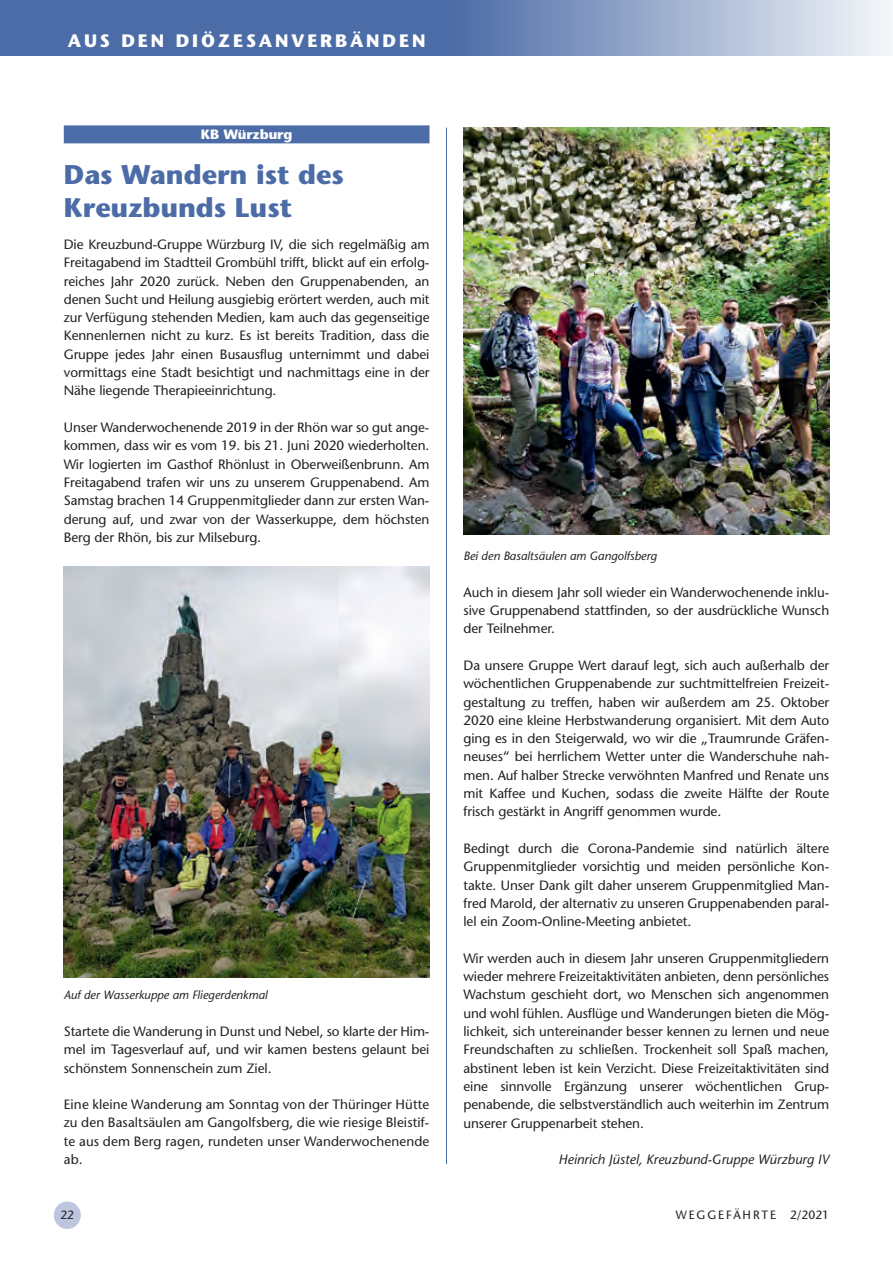
<style>
.page{position:relative;width:893px;height:1263px;background:#fff}
.page>*{position:absolute;margin:0;border:0;box-sizing:border-box;transform-origin:0 0}
.DV_Headline{font:700 27px/32.4px "ITC Stone Sans Pro";color:#4c6ca7}
.t1{font:700 18px "ITC Stone Sans Pro";letter-spacing:.16em;color:#fff}
._04_Grundschrift_ohn{font:500 13.5px/18.3px "Stone Sans Std";letter-spacing:-.005em;color:#231f20;text-align:justify}
._06_Quelle{font:italic 500 13.5px "Stone Sans Std";color:#231f20}
.DV{font:700 13.5px "ITC Stone Sans Pro";letter-spacing:-.005em;color:#fff}
._05_Bildunterschrift{font:italic 500 12px "Stone Sans Std";color:#231f20}
.t2{font:500 12px "Stone Sans Std";letter-spacing:.16em;color:#231f20}
</style>
<div class="page">
<div style="left:54px;top:1201px;width:27px;height:28px;background:#bdc5df;border-radius:50%"></div>
<svg style="left:0;top:0;width:889px;height:56px;background:#758dbb"></svg>
<hr style="left:446px;top:128px;width:1px;height:1036px;background:#4c6ca7">
<div style="left:64px;top:125px;width:365px;height:18px;background:#4c6ca7"></div>
<img style="left:463px;top:128px;width:366px;height:406px">
<img style="left:64px;top:567px;width:365px;height:411px">
<h2 class="t1" style="left:68px;top:30px;width:359px">AUS DEN DIÖZESANVERBÄNDEN</h2>
<p class="DV" style="left:201px;top:126px;width:93px">KB Würzburg</p>
<p class="DV_Headline" style="left:64px;top:159px;width:282px">Das Wandern ist des<br>Kreuzbunds Lust</p>
<p class="_04_Grundschrift_ohn" style="left:64px;top:235px;width:367px">Die Kreuzbund-Gruppe Würzburg IV, die sich regelmäßig am Freitagabend im Stadtteil Grombühl trifft, blickt auf ein erfolg&shy;reiches Jahr 2020 zurück. Neben den Gruppenabenden, an denen Sucht und Heilung ausgiebig erörtert werden, auch mit zur Verfügung stehenden Medien, kam auch das gegenseitige Kennenlernen nicht zu kurz. Es ist bereits Tradition, dass die Gruppe jedes Jahr einen Busausflug unternimmt und dabei vormittags eine Stadt besichtigt und nachmittags eine in der Nähe liegende Therapieeinrichtung.</p>
<p class="_04_Grundschrift_ohn" style="left:64px;top:418px;width:367px">Unser Wanderwochenende 2019 in der Rhön war so gut ange&shy;kommen, dass wir es vom 19. bis 21. Juni 2020 wiederholten.<br>Wir logierten im Gasthof Rhönlust in Oberweißenbrunn. Am Freitagabend trafen wir uns zu unserem Gruppenabend. Am Samstag brachen 14 Gruppenmitglieder dann zur ersten Wan&shy;derung auf, und zwar von der Wasserkuppe, dem höchsten Berg der Rhön, bis zur Milseburg.</p>
<p class="_05_Bildunterschrift" style="left:64px;top:988px;width:205px">Auf der Wasserkuppe am Fliegerdenkmal</p>
<p class="_04_Grundschrift_ohn" style="left:64px;top:1022px;width:367px">Startete die Wanderung in Dunst und Nebel, so klarte der Him&shy;mel im Tagesverlauf auf, und wir kamen bestens gelaunt bei schönstem Sonnenschein zum Ziel.</p>
<p class="_04_Grundschrift_ohn" style="left:64px;top:1095px;width:367px">Eine kleine Wanderung am Sonntag von der Thüringer Hütte zu den Basaltsäulen am Gangolfsberg, die wie riesige Bleistif&shy;te aus dem Berg ragen, rundeten unser Wanderwochenende ab.</p>
<p class="_05_Bildunterschrift" style="left:463px;top:549px;width:195px">Bei den Basaltsäulen am Gangolfsberg</p>
<p class="_04_Grundschrift_ohn" style="left:463px;top:583px;width:367px">Auch in diesem Jahr soll wieder ein Wanderwochenende inklu&shy;sive Gruppenabend stattfinden, so der ausdrückliche Wunsch der Teilnehmer.</p>
<p class="_04_Grundschrift_ohn" style="left:463px;top:656px;width:367px">Da unsere Gruppe Wert darauf legt, sich auch außerhalb der wöchentlichen Gruppenabende zur suchtmittelfreien Freizeit&shy;gestaltung zu treffen, haben wir außerdem am 25. Oktober 2020 eine kleine Herbstwanderung organisiert. Mit dem Auto ging es in den Steigerwald, wo wir die „Traumrunde Gräfen&shy;neuses“ bei herrlichem Wetter unter die Wanderschuhe nah&shy;men. Auf halber Strecke verwöhnten Manfred und Renate uns mit Kaffee und Kuchen, sodass die zweite Hälfte der Route frisch gestärkt in Angriff genommen wurde.</p>
<p class="_04_Grundschrift_ohn" style="left:463px;top:839px;width:367px">Bedingt durch die Corona-Pandemie sind natürlich ältere Gruppenmitglieder vorsichtig und meiden persönliche Kon&shy;takte. Unser Dank gilt daher unserem Gruppenmitglied Man&shy;fred Marold, der alternativ zu unseren Gruppenabenden paral&shy;lel ein Zoom-Online-Meeting anbietet.</p>
<p class="_04_Grundschrift_ohn" style="left:463px;top:949px;width:367px">Wir werden auch in diesem Jahr unseren Gruppenmitgliedern wieder mehrere Freizeitaktivitäten anbieten, denn persönliches Wachstum geschieht dort, wo Menschen sich angenommen und wohl fühlen. Ausflüge und Wanderungen bieten die Mög&shy;lichkeit, sich untereinander besser kennen zu lernen und neue Freundschaften zu schließen. Trockenheit soll Spaß machen, abstinent leben ist kein Verzicht. Diese Freizeitaktivitäten sind eine sinnvolle Ergänzung unserer wöchentlichen Grup&shy;penabende, die selbstverständlich auch weiterhin im Zentrum unserer Gruppenarbeit stehen.</p>
<p class="_06_Quelle" style="left:558px;top:1151px;width:272px">Heinrich Jüstel, Kreuzbund-Gruppe Würzburg IV</p>
<p class="t2" style="left:60px;top:1207px;width:15px">22</p>
<p class="t2" style="left:676px;top:1207px;width:155px">WEGGEFÄHRTE 2/2021</p>
</div>
